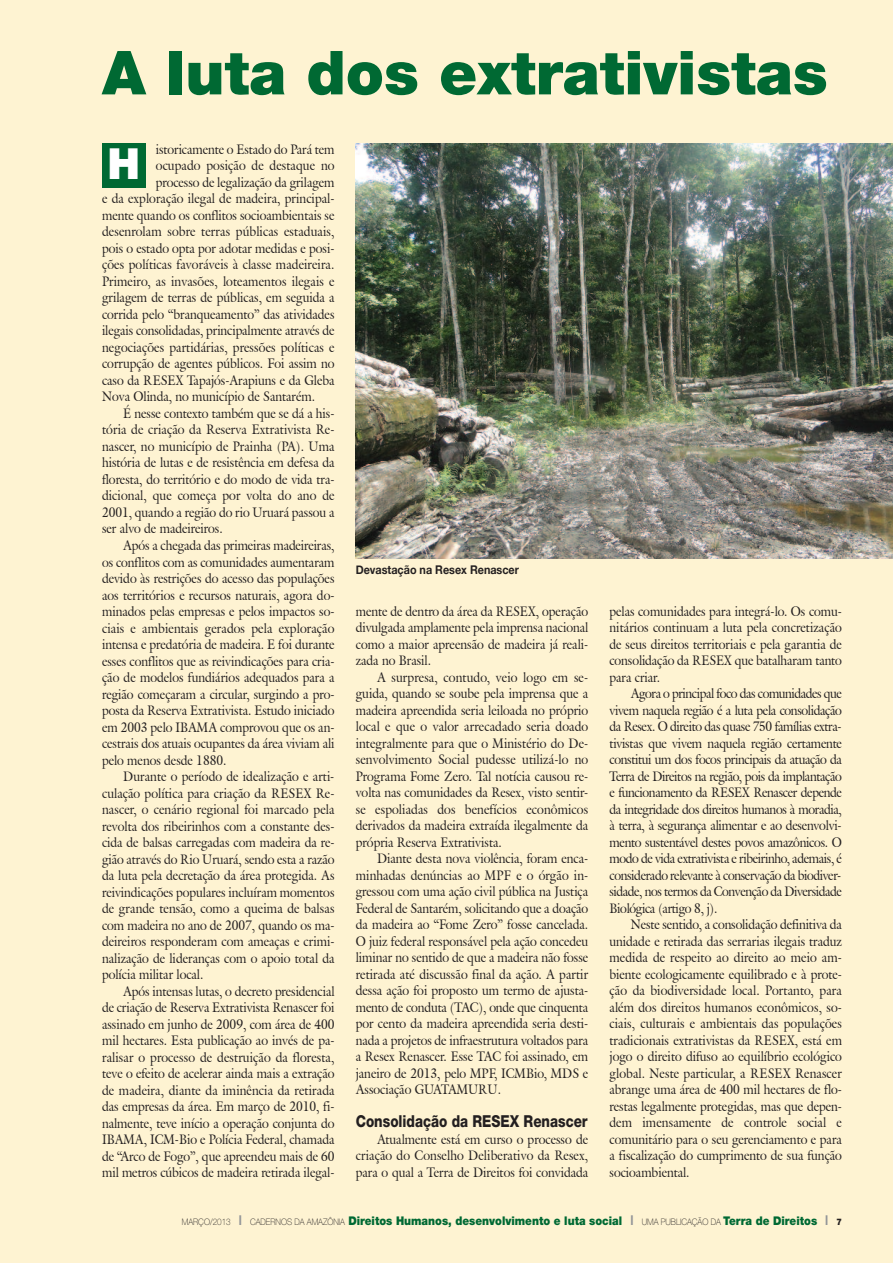
<style>
.page{position:relative;width:893px;height:1263px;background:#fef3d2}
.page>*{position:absolute;margin:0;border:0;box-sizing:border-box;transform-origin:0 0}
.t1{font:900 60.75px "Helvetica Neue";color:#006933}
.t2{font:900 42.9px "Helvetica Neue";color:#fff}
.t3{font:800 16.5px "Helvetica Neue";color:#231f20;scale:.82 1}
.t4{font:13.5px/16.5px "Galliard IT Cby BT";color:#231f20;text-align:justify;scale:.9 1}
.t5{font:900 12px "Helvetica Neue LT Std";color:#006933;scale:.9 1}
.t6{font:700 12px "Helvetica Neue";color:#231f20;scale:.9 1}
.s1{font-family:"Helvetica Neue";font-weight:100;font-size:9px;color:#231f20}
.s2{font-family:"Helvetica Neue";font-weight:700;font-size:13.5px;color:#939598}
.s3{font-size:9px;color:#231f20}
</style>
<div class="page">
<div style="left:102px;top:143px;width:43px;height:45px;background:#006933"></div>
<img style="left:356px;top:144px;width:537px;height:415px">
<h1 class="t1" style="left:102px;top:51px;width:727px">A luta dos extrativistas</h1>
<p class="t4" style="left:156px;top:141px;width:200px">istoricamente o Estado do Pará tem</p>
<p class="t4" style="left:156px;top:157px;width:200px">ocupado posição de destaque no</p>
<p class="t4" style="left:156px;top:174px;width:200px">processo de legalização da grilagem</p>
<p class="t4" style="left:102px;top:190px;width:260px">e da exploração ilegal de madeira, principal-</p>
<p class="t4" style="left:102px;top:207px;width:260px">mente quando os conflitos socioambientais se</p>
<p class="t4" style="left:102px;top:223px;width:260px">desenrolam sobre terras públicas estaduais,</p>
<p class="t4" style="left:102px;top:240px;width:260px">pois o estado opta por adotar medidas e posi-</p>
<p class="t4" style="left:102px;top:256px;width:260px">ções políticas favoráveis à classe madeireira.</p>
<p class="t4" style="left:102px;top:273px;width:260px">Primeiro, as invasões, loteamentos ilegais e</p>
<p class="t4" style="left:102px;top:289px;width:260px">grilagem de terras de públicas, em seguida a</p>
<p class="t4" style="left:102px;top:306px;width:260px">corrida pelo “branqueamento” das atividades</p>
<p class="t4" style="left:102px;top:322px;width:260px">ilegais consolidadas, principalmente através de</p>
<p class="t4" style="left:102px;top:339px;width:260px">negociações partidárias, pressões políticas e</p>
<p class="t4" style="left:102px;top:355px;width:260px">corrupção de agentes públicos. Foi assim no</p>
<p class="t4" style="left:102px;top:372px;width:260px">caso da RESEX Tapajós-Arapiuns e da Gleba</p>
<p class="t4" style="left:102px;top:388px;width:238px">Nova Olinda, no município de Santarém.</p>
<p class="t4" style="left:123px;top:405px;width:236px">É nesse contexto também que se dá a his-</p>
<p class="t4" style="left:102px;top:421px;width:260px">tória de criação da Reserva Extrativista Re-</p>
<p class="t4" style="left:102px;top:438px;width:260px">nascer, no município de Prainha (PA). Uma</p>
<p class="t4" style="left:102px;top:454px;width:260px">história de lutas e de resistência em defesa da</p>
<p class="t4" style="left:102px;top:471px;width:260px">floresta, do território e do modo de vida tra-</p>
<p class="t4" style="left:102px;top:487px;width:260px">dicional, que começa por volta do ano de</p>
<p class="t4" style="left:102px;top:504px;width:260px">2001, quando a região do rio Uruará passou a</p>
<p class="t4" style="left:102px;top:520px;width:136px">ser alvo de madeireiros.</p>
<p class="t4" style="left:123px;top:537px;width:236px">Após a chegada das primeiras madeireiras,</p>
<p class="t4" style="left:102px;top:553px;width:260px">os conflitos com as comunidades aumentaram</p>
<p class="t4" style="left:102px;top:570px;width:260px">devido às restrições do acesso das populações</p>
<p class="t4" style="left:102px;top:586px;width:260px">aos territórios e recursos naturais, agora do-</p>
<p class="t4" style="left:102px;top:603px;width:260px">minados pelas empresas e pelos impactos so-</p>
<p class="t4" style="left:102px;top:619px;width:260px">ciais e ambientais gerados pela exploração</p>
<p class="t4" style="left:102px;top:636px;width:260px">intensa e predatória de madeira. E foi durante</p>
<p class="t4" style="left:102px;top:652px;width:260px">esses conflitos que as reivindicações para cria-</p>
<p class="t4" style="left:102px;top:669px;width:260px">ção de modelos fundiários adequados para a</p>
<p class="t4" style="left:102px;top:685px;width:260px">região começaram a circular, surgindo a pro-</p>
<p class="t4" style="left:102px;top:702px;width:260px">posta da Reserva Extrativista. Estudo iniciado</p>
<p class="t4" style="left:102px;top:718px;width:260px">em 2003 pelo IBAMA comprovou que os an-</p>
<p class="t4" style="left:102px;top:735px;width:260px">cestrais dos atuais ocupantes da área viviam ali</p>
<p class="t4" style="left:102px;top:751px;width:140px">pelo menos desde 1880.</p>
<p class="t4" style="left:123px;top:768px;width:236px">Durante o período de idealização e arti-</p>
<p class="t4" style="left:102px;top:784px;width:260px">culação política para criação da RESEX Re-</p>
<p class="t4" style="left:102px;top:801px;width:260px">nascer, o cenário regional foi marcado pela</p>
<p class="t4" style="left:102px;top:817px;width:260px">revolta dos ribeirinhos com a constante des-</p>
<p class="t4" style="left:102px;top:834px;width:260px">cida de balsas carregadas com madeira da re-</p>
<p class="t4" style="left:102px;top:850px;width:260px">gião através do Rio Uruará, sendo esta a razão</p>
<p class="t4" style="left:102px;top:867px;width:260px">da luta pela decretação da área protegida. As</p>
<p class="t4" style="left:102px;top:883px;width:260px">reivindicações populares incluíram momentos</p>
<p class="t4" style="left:102px;top:900px;width:260px">de grande tensão, como a queima de balsas</p>
<p class="t4" style="left:102px;top:916px;width:260px">com madeira no ano de 2007, quando os ma-</p>
<p class="t4" style="left:102px;top:933px;width:260px">deireiros responderam com ameaças e crimi-</p>
<p class="t4" style="left:102px;top:949px;width:260px">nalização de lideranças com o apoio total da</p>
<p class="t4" style="left:102px;top:966px;width:114px">polícia militar local.</p>
<p class="t4" style="left:123px;top:982px;width:236px">Após intensas lutas, o decreto presidencial</p>
<p class="t4" style="left:102px;top:999px;width:260px">de criação de Reserva Extrativista Renascer foi</p>
<p class="t4" style="left:102px;top:1015px;width:260px">assinado em junho de 2009, com área de 400</p>
<p class="t4" style="left:102px;top:1032px;width:260px">mil hectares. Esta publicação ao invés de pa-</p>
<p class="t4" style="left:102px;top:1048px;width:260px">ralisar o processo de destruição da floresta,</p>
<p class="t4" style="left:102px;top:1065px;width:260px">teve o efeito de acelerar ainda mais a extração</p>
<p class="t4" style="left:102px;top:1081px;width:260px">de madeira, diante da iminência da retirada</p>
<p class="t4" style="left:102px;top:1098px;width:260px">das empresas da área. Em março de 2010, fi-</p>
<p class="t4" style="left:102px;top:1114px;width:260px">nalmente, teve início a operação conjunta do</p>
<p class="t4" style="left:102px;top:1131px;width:260px">IBAMA, ICM-Bio e Polícia Federal, chamada</p>
<p class="t4" style="left:102px;top:1147px;width:260px">de “Arco de Fogo”, que apreendeu mais de 60</p>
<p class="t4" style="left:102px;top:1164px;width:260px">mil metros cúbicos de madeira retirada ilegal-</p>
<h2 class="t2" style="left:108px;top:149px;width:34px">H</h2>
<p class="t6" style="left:356px;top:563px;width:183px">Devastação na Resex Renascer</p>
<p class="t4" style="left:356px;top:602px;width:260px">mente de dentro da área da RESEX, operação divulgada amplamente pela imprensa nacional como a maior apreensão de madeira já reali&shy;zada no Brasil.</p>
<p class="t4" style="left:356px;top:668px;width:260px;text-indent:21px">A surpresa, contudo, veio logo em se&shy;guida, quando se soube pela imprensa que a madeira apreendida seria leiloada no próprio local e que o valor arrecadado seria doado integralmente para que o Ministério do De&shy;senvolvimento Social pudesse utilizá-lo no Programa Fome Zero. Tal notícia causou re&shy;volta nas comunidades da Resex, visto sentir&shy;se espoliadas dos benefícios econômicos derivados da madeira extraída ilegalmente da própria Reserva Extrativista.</p>
<p class="t4" style="left:356px;top:850px;width:260px;text-indent:21px">Diante desta nova violência, foram enca&shy;minhadas denúncias ao MPF e o órgão in&shy;gressou com uma ação civil pública na Justiça Federal de Santarém, solicitando que a doação da madeira ao “Fome Zero” fosse cancelada.<br>O juiz federal responsável pela ação concedeu liminar no sentido de que a madeira não fosse retirada até discussão final da ação. A partir dessa ação foi proposto um termo de ajusta&shy;mento de conduta (TAC), onde que cinquenta por cento da madeira apreendida seria desti&shy;nada a projetos de infraestrutura voltados para a Resex Renascer. Esse TAC foi assinado, em janeiro de 2013, pelo MPF, ICMBio, MDS e Associação GUATAMURU.</p>
<p class="t3" style="left:356px;top:1115px;width:284px">Consolidação da RESEX Renascer</p>
<p class="t4" style="left:356px;top:1130px;width:260px;text-indent:21px">Atualmente está em curso o processo de criação do Conselho Deliberativo da Resex, para o qual a Terra de Direitos foi convidada</p>
<p class="t4" style="left:609px;top:602px;width:260px">pelas comunidades para integrá-lo. Os comu&shy;nitários continuam a luta pela concretização de seus direitos territoriais e pela garantia de consolidação da RESEX que batalharam tanto para criar.</p>
<p class="t4" style="left:609px;top:685px;width:260px;text-indent:21px">Agora o principal foco das comunidades que vivem naquela região é a luta pela consolidação da Resex. O direito das quase 750 famílias extra&shy;tivistas que vivem naquela região certamente constitui um dos focos principais da atuação da Terra de Direitos na região, pois da implantação e funcionamento da RESEX Renascer depende da integridade dos direitos humanos à moradia, à terra, à segurança alimentar e ao desenvolvi&shy;mento sustentável destes povos amazônicos. O modo de vida extrativista e ribeirinho, ademais, é considerado relevante à conservação da biodiver&shy;sidade, nos termos da Convenção da Diversidade Biológica (artigo 8, j).</p>
<p class="t4" style="left:609px;top:916px;width:260px;text-indent:21px">Neste sentido, a consolidação definitiva da unidade e retirada das serrarias ilegais traduz medida de respeito ao direito ao meio am&shy;biente ecologicamente equilibrado e à prote&shy;ção da biodiversidade local. Portanto, para além dos direitos humanos econômicos, so&shy;ciais, culturais e ambientais das populações tradicionais extrativistas da RESEX, está em jogo o direito difuso ao equilíbrio ecológico global. Neste particular, a RESEX Renascer abrange uma área de 400 mil hectares de flo&shy;restas legalmente protegidas, mas que depen&shy;dem imensamente de controle social e comunitário para o seu gerenciamento e para a fiscalização do cumprimento de sua função socioambiental.</p>
<p class="t5" style="left:182px;top:1216px;width:735px"><span class="s1">MARÇO/2013</span> <span class="s2">l</span> <span class="s1">CADERNOS DA AMAZÔNIA</span> Direitos Humanos, desenvolvimento e luta social <span class="s2">l</span> <span class="s1">UMA PUBLICAÇÃO DA</span> Terra de Direitos <span class="s2">l</span> <span class="s3">7</span></p>
</div>
